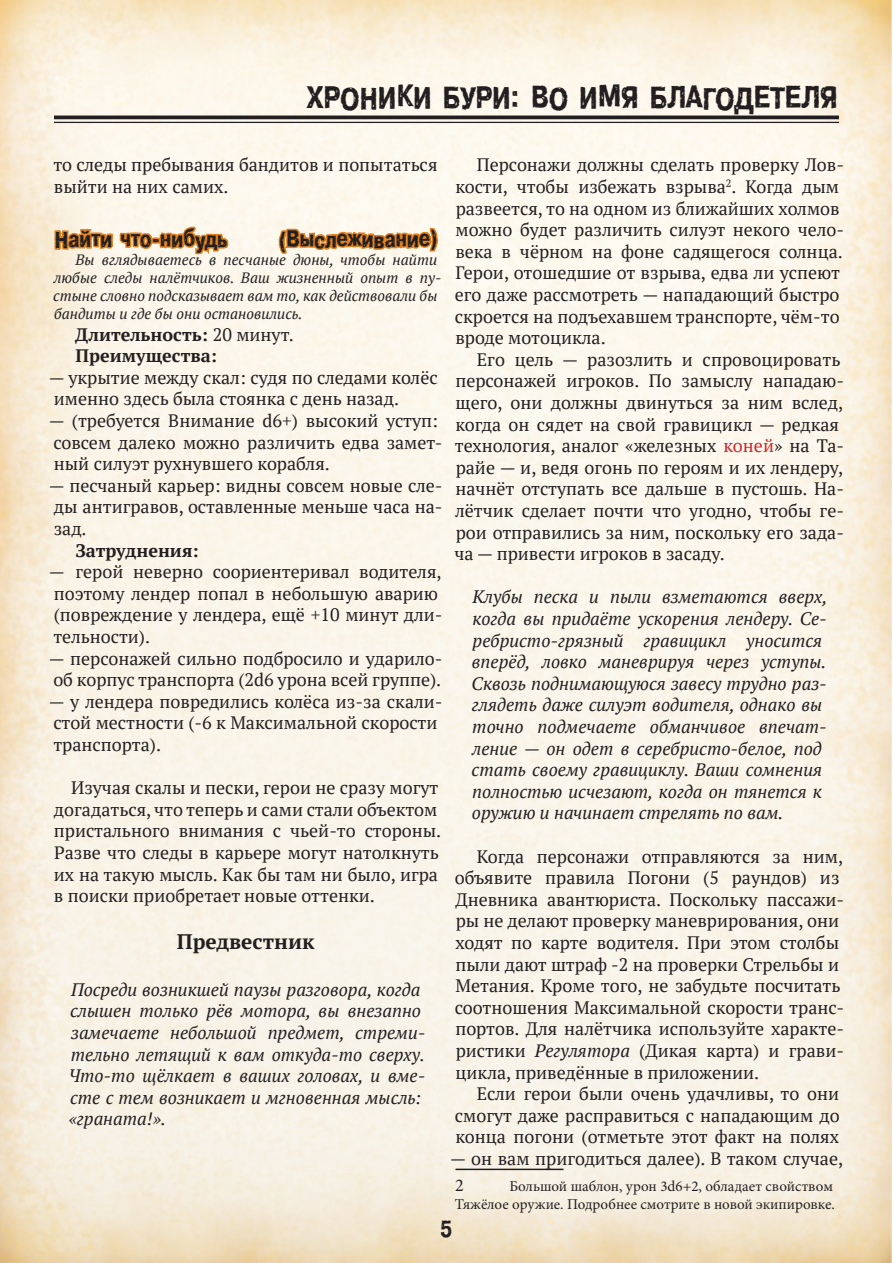
<style>
.page{position:relative;width:893px;height:1263px;background:#fff}
.page>*{position:absolute;margin:0;border:0;box-sizing:border-box;transform-origin:0 0}
.t1{font:36px "Crash C";color:#231f20}
.t2{font:27px "Crash C";color:#231f20}
.t3{font:700 21px "PT Serif";color:#231f20}
.t4{font:18px/21.6px "PT Serif";color:#231f20}
.t5{font:italic 18px/21.6px "PT Serif";color:#231f20}
.t6{font:700 18px "PT Serif";color:#231f20}
.t7{font:18px "Minion Pro";color:#231f20}
.t8{font:italic 15px/18px "PT Serif";color:#231f20}
.t9{font:15px/18px "Minion Pro";color:#231f20;text-align:right}
.s1{font-weight:400}
.s2{color:#d1232a}
.s3{font-style:italic}
</style>
<div class="page">
<hr style="left:54px;top:116px;width:785px;height:3px;background:#231f20">
<hr style="left:54px;top:122px;width:785px;height:1px;background:#231f20">
<svg style="left:53px;top:183px;width:197px;height:162px;background:#f9ecd9"></svg>
<svg style="left:276px;top:195px;width:178px;height:102px"></svg>
<hr style="left:455px;top:1168px;width:108px;height:2px;background:#231f20">
<h1 class="t1" style="left:307px;top:80px;width:533px">ХРОНИКИ БУРИ: ВО ИМЯ БЛАГОДЕТЕЛЯ</h1>
<p class="t4" style="left:53px;top:154px;width:386px">то следы пребывания бандитов и попытаться выйти на них самих.</p>
<p class="t2" style="left:55px;top:226px;width:174px">Найти что-нибудь</p>
<p class="t2" style="left:279px;top:226px;width:161px">(Выслеживание)</p>
<p class="t8" style="left:53px;top:251px;width:390px;text-indent:22px">Вы вглядываетесь в песчаные дюны, чтобы найти любые следы налётчиков. Ваш жизненный опыт в пу&shy;стыне словно подсказывает вам то, как действовали бы бандиты и где бы они остановились.</p>
<p class="t6" style="left:75px;top:322px;width:220px">Длительность: <span class="s1">20 минут.</span></p>
<p class="t6" style="left:75px;top:344px;width:143px">Преимущества:</p>
<p class="t4" style="left:49px;top:366px;width:391px">— укрытие между скал: судя по следами колёс именно здесь была стоянка с день назад.</p>
<p class="t4" style="left:49px;top:410px;width:395px">— (требуется Внимание d6+) высокий уступ: совсем далеко можно различить едва замет&shy;ный силуэт рухнувшего корабля.</p>
<p class="t4" style="left:49px;top:474px;width:395px;text-align:justify">— песчаный карьер: видны совсем новые сле&shy;ды антигравов, оставленные меньше часа на&shy;зад.</p>
<p class="t6" style="left:75px;top:538px;width:125px">Затруднения:</p>
<p class="t4" style="left:49px;top:561px;width:395px">— герой неверно соориентеривал водителя, поэтому лендер попал в небольшую аварию (повреждение у лендера, ещё +10 минут дли&shy;тельности).</p>
<p class="t4" style="left:49px;top:647px;width:395px">— персонажей сильно подбросило и ударило&shy;об корпус транспорта (2d6 урона всей группе).</p>
<p class="t4" style="left:49px;top:690px;width:395px">— у лендера повредились колёса из-за скали&shy;стой местности (-6 к Максимальной скорости транспорта).</p>
<p class="t4" style="left:54px;top:777px;width:389px;text-indent:17px">Изучая скалы и пески, герои не сразу могут догадаться, что теперь и сами стали объектом пристального внимания с чьей-то стороны.<br>Разве что следы в карьере могут натолкнуть их на такую мысль. Как бы там ни было, игра в поиски приобретает новые оттенки.</p>
<p class="t3" style="left:177px;top:927px;width:139px">Предвестник</p>
<p class="t5" style="left:69px;top:978px;width:358px">Посреди возникшей паузы разговора, когда слышен только рёв мотора, вы внезапно замечаете небольшой предмет, стреми&shy;тельно летящий к вам откуда-то сверху.<br>Что-то щёлкает в ваших головах, и вме&shy;сте с тем возникает и мгновенная мысль: «граната!».</p>
<p class="t4" style="left:455px;top:154px;width:391px;text-indent:22px">Персонажи должны сделать проверку Лов&shy;кости, чтобы избежать взрыва<sup>2</sup>. Когда дым развеется, то на одном из ближайших холмов можно будет различить силуэт некого чело&shy;века в чёрном на фоне садящегося солнца.<br>Герои, отошедшие от взрыва, едва ли успеют его даже рассмотреть — нападающий быстро скроется на подъехавшем транспорте, чём-то вроде мотоцикла.</p>
<p class="t4" style="left:454px;top:348px;width:391px;text-indent:22px">Его цель — разозлить и спровоцировать персонажей игроков. По замыслу нападаю&shy;щего, они должны двинуться за ним вслед, когда он сядет на свой гравицикл — редкая технология, аналог «железных <span class="s2">коней</span>» на Та&shy;райе — и, ведя огонь по героям и их лендеру, начнёт отступать все дальше в пустошь. На&shy;лётчик сделает почти что угодно, чтобы ге&shy;рои отправились за ним, поскольку его зада&shy;ча — привести игроков в засаду.</p>
<p class="t5" style="left:472px;top:586px;width:357px">Клубы песка и пыли взметаются вверх, когда вы придаёте ускорения лендеру. Се&shy;ребристо-грязный гравицикл уносится вперёд, ловко маневрируя через уступы.<br>Сквозь поднимающуюся завесу трудно раз&shy;глядеть даже силуэт водителя, однако вы точно подмечаете обманчивое впечат&shy;ление — он одет в серебристо-белое, под стать своему гравициклу. Ваши сомнения полностью исчезают, когда он тянется к оружию и начинает стрелять по вам.</p>
<p class="t4" style="left:455px;top:845px;width:391px;text-indent:22px">Когда персонажи отправляются за ним, объявите правила Погони (5 раундов) из Дневника авантюриста. Поскольку пассажи&shy;ры не делают проверку маневрирования, они ходят по карте водителя. При этом столбы пыли дают штраф -2 на проверки Стрельбы и Метания. Кроме того, не забудьте посчитать соотношения Максимальной скорости транс&shy;портов. Для налётчика используйте характе&shy;ристики <span class="s3">Регулятора</span> (Дикая карта) и грави&shy;цикла, приведённые в приложении.</p>
<p class="t4" style="left:455px;top:1083px;width:386px;text-align:justify;text-indent:22px">Если герои были очень удачливы, то они смогут даже расправиться с нападающим до конца погони (отметьте этот факт на полях</p>
<p class="t4" style="left:450px;top:1148px;width:394px">— он вам пригодиться далее). В таком случае,</p>
<p class="t7" style="left:455px;top:1173px;width:10px">2</p>
<p class="t9" style="left:455px;top:1177px;width:382px">Большой шаблон, урон 3d6+2, обладает свойством<br>Тяжёлое оружие. Подробнее смотрите в новой экипировке.</p>
<h2 class="t2" style="left:441px;top:1216px;width:13px">5</h2>
</div>
